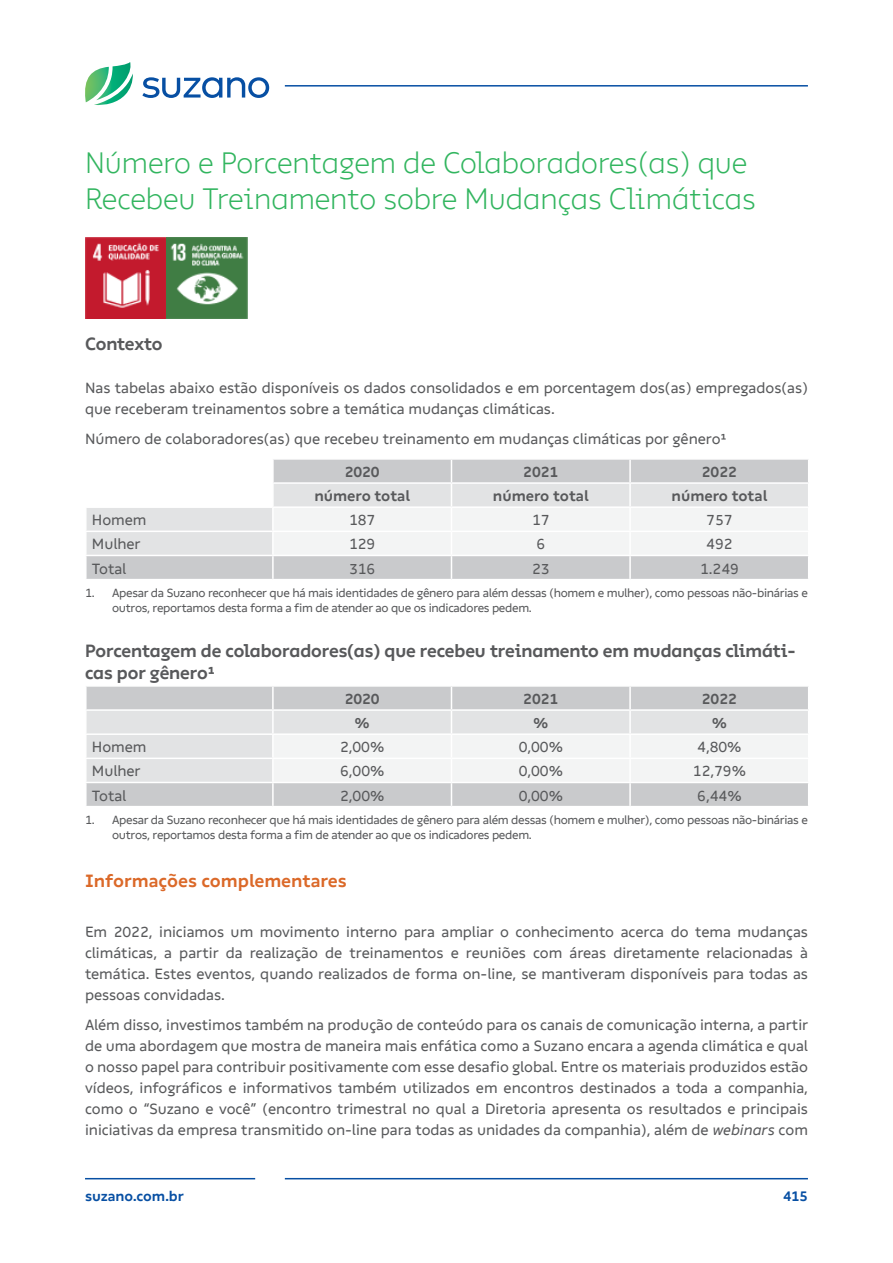
<style>
.page{position:relative;width:893px;height:1263px;background:#fff}
.page>*{position:absolute;margin:0;border:0;box-sizing:border-box;transform-origin:0 0}
.t1{font:300 30px/36px "Suzano Display";color:#32b55f}
.t2{font:700 18px/22.5px "Suzano Display";color:#58595b}
.t3{font:700 18px "Suzano Text";color:#db6929}
.t4{font:15px/21px "Suzano Text";color:#58595b;text-align:justify}
.t5{font:700 15px "Suzano Text";color:#58595b}
.t6{font:700 14.25px "Suzano Text";color:#074fa3}
.t7{font:12px/14.4px "Suzano Text";letter-spacing:-.025em;color:#58595b}
.s1{font-style:italic}
</style>
<div class="page">
<hr style="left:285px;top:85px;width:523px;height:2px;background:#074fa3">
<hr style="left:85px;top:1178px;width:170px;height:1px;background:#074fa3">
<hr style="left:285px;top:1178px;width:523px;height:1px;background:#074fa3">
<svg style="left:85px;top:62px;width:48px;height:43px"></svg>
<svg style="left:142px;top:77px;width:127px;height:21px"></svg>
<img style="left:85px;top:238px;width:162px;height:81px">
<div style="left:87px;top:556px;width:185px;height:23px;background:#c9cacc"></div>
<div style="left:87px;top:508px;width:185px;height:47px;background:#e2e3e4"></div>
<hr style="left:85px;top:531px;width:188px;height:1px;background:#fff">
<svg style="left:273px;top:460px;width:535px;height:119px"></svg>
<div style="left:87px;top:687px;width:185px;height:119px;background:#c9cacc"></div>
<div style="left:87px;top:711px;width:185px;height:71px;background:#e2e3e4"></div>
<hr style="left:85px;top:709px;width:188px;height:2px;background:#fff">
<hr style="left:85px;top:733px;width:188px;height:2px;background:#fff">
<hr style="left:85px;top:757px;width:188px;height:2px;background:#fff">
<hr style="left:85px;top:782px;width:188px;height:1px;background:#fff">
<svg style="left:273px;top:687px;width:535px;height:119px"></svg>
<h1 class="t1" style="left:85px;top:145px;width:672px">Número e Porcentagem de Colaboradores(as) que<br>Recebeu Treinamento sobre Mudanças Climáticas</h1>
<p class="t2" style="left:85px;top:332px;width:79px">Contexto</p>
<p class="t4" style="left:85px;top:377px;width:724px">Nas tabelas abaixo estão disponíveis os dados consolidados e em porcentagem dos(as) empregados(as) que receberam treinamentos sobre a temática mudanças climáticas.</p>
<p class="t4" style="left:85px;top:428px;width:643px">Número de colaboradores(as) que recebeu treinamento em mudanças climáticas por gênero¹</p>
<p class="t5" style="left:345px;top:463px;width:37px">2020</p>
<p class="t5" style="left:523px;top:463px;width:37px">2021</p>
<p class="t5" style="left:702px;top:463px;width:37px">2022</p>
<p class="t5" style="left:314px;top:487px;width:97px">número total</p>
<p class="t5" style="left:493px;top:487px;width:97px">número total</p>
<p class="t5" style="left:672px;top:487px;width:97px">número total</p>
<p class="t4" style="left:92px;top:509px;width:56px">Homem</p>
<p class="t4" style="left:349px;top:509px;width:28px">187</p>
<p class="t4" style="left:532px;top:509px;width:19px">17</p>
<p class="t4" style="left:706px;top:509px;width:28px">757</p>
<p class="t4" style="left:92px;top:534px;width:50px">Mulher</p>
<p class="t4" style="left:349px;top:534px;width:28px">129</p>
<p class="t4" style="left:536px;top:534px;width:10px">6</p>
<p class="t4" style="left:706px;top:534px;width:28px">492</p>
<p class="t4" style="left:92px;top:558px;width:36px">Total</p>
<p class="t4" style="left:349px;top:558px;width:28px">316</p>
<p class="t4" style="left:532px;top:558px;width:19px">23</p>
<p class="t4" style="left:700px;top:558px;width:40px">1.249</p>
<p class="t7" style="left:112px;top:586px;width:697px;text-indent:-27px">1. Apesar da Suzano reconhecer que há mais identidades de gênero para além dessas (homem e mulher), como pessoas não-binárias e outros, reportamos desta forma a fim de atender ao que os indicadores pedem.</p>
<p class="t2" style="left:85px;top:639px;width:712px">Porcentagem de colaboradores(as) que recebeu treinamento em mudanças climáti&shy;cas por gênero¹</p>
<p class="t5" style="left:345px;top:690px;width:37px">2020</p>
<p class="t5" style="left:523px;top:690px;width:37px">2021</p>
<p class="t5" style="left:702px;top:690px;width:37px">2022</p>
<p class="t5" style="left:355px;top:714px;width:17px">%</p>
<p class="t5" style="left:533px;top:714px;width:17px">%</p>
<p class="t5" style="left:712px;top:714px;width:17px">%</p>
<p class="t4" style="left:92px;top:736px;width:56px">Homem</p>
<p class="t4" style="left:340px;top:736px;width:46px">2,00%</p>
<p class="t4" style="left:519px;top:736px;width:46px">0,00%</p>
<p class="t4" style="left:697px;top:736px;width:46px">4,80%</p>
<p class="t4" style="left:92px;top:761px;width:50px">Mulher</p>
<p class="t4" style="left:340px;top:761px;width:46px">6,00%</p>
<p class="t4" style="left:519px;top:761px;width:46px">0,00%</p>
<p class="t4" style="left:693px;top:761px;width:55px">12,79%</p>
<p class="t4" style="left:92px;top:785px;width:36px">Total</p>
<p class="t4" style="left:340px;top:785px;width:46px">2,00%</p>
<p class="t4" style="left:519px;top:785px;width:46px">0,00%</p>
<p class="t4" style="left:697px;top:785px;width:46px">6,44%</p>
<p class="t7" style="left:112px;top:813px;width:697px;text-indent:-27px">1. Apesar da Suzano reconhecer que há mais identidades de gênero para além dessas (homem e mulher), como pessoas não-binárias e outros, reportamos desta forma a fim de atender ao que os indicadores pedem.</p>
<p class="t3" style="left:85px;top:870px;width:263px">Informações complementares</p>
<p class="t4" style="left:85px;top:921px;width:724px">Em 2022, iniciamos um movimento interno para ampliar o conhecimento acerca do tema mudanças climáticas, a partir da realização de treinamentos e reuniões com áreas diretamente relacionadas à temática. Estes eventos, quando realizados de forma on-line, se mantiveram disponíveis para todas as pessoas convidadas.</p>
<p class="t4" style="left:85px;top:1014px;width:725px">Além disso, investimos também na produção de conteúdo para os canais de comunicação interna, a partir de uma abordagem que mostra de maneira mais enfática como a Suzano encara a agenda climática e qual o nosso papel para contribuir positivamente com esse desafio global. Entre os materiais produzidos estão vídeos, infográficos e informativos também utilizados em encontros destinados a toda a companhia, como o “Suzano e você” (encontro trimestral no qual a Diretoria apresenta os resultados e principais iniciativas da empresa transmitido on-line para todas as unidades da companhia), além de <span class="s1">webinars</span> com</p>
<p class="t6" style="left:85px;top:1187px;width:100px">suzano.com.br</p>
<p class="t6" style="left:783px;top:1187px;width:26px">415</p>
</div>
